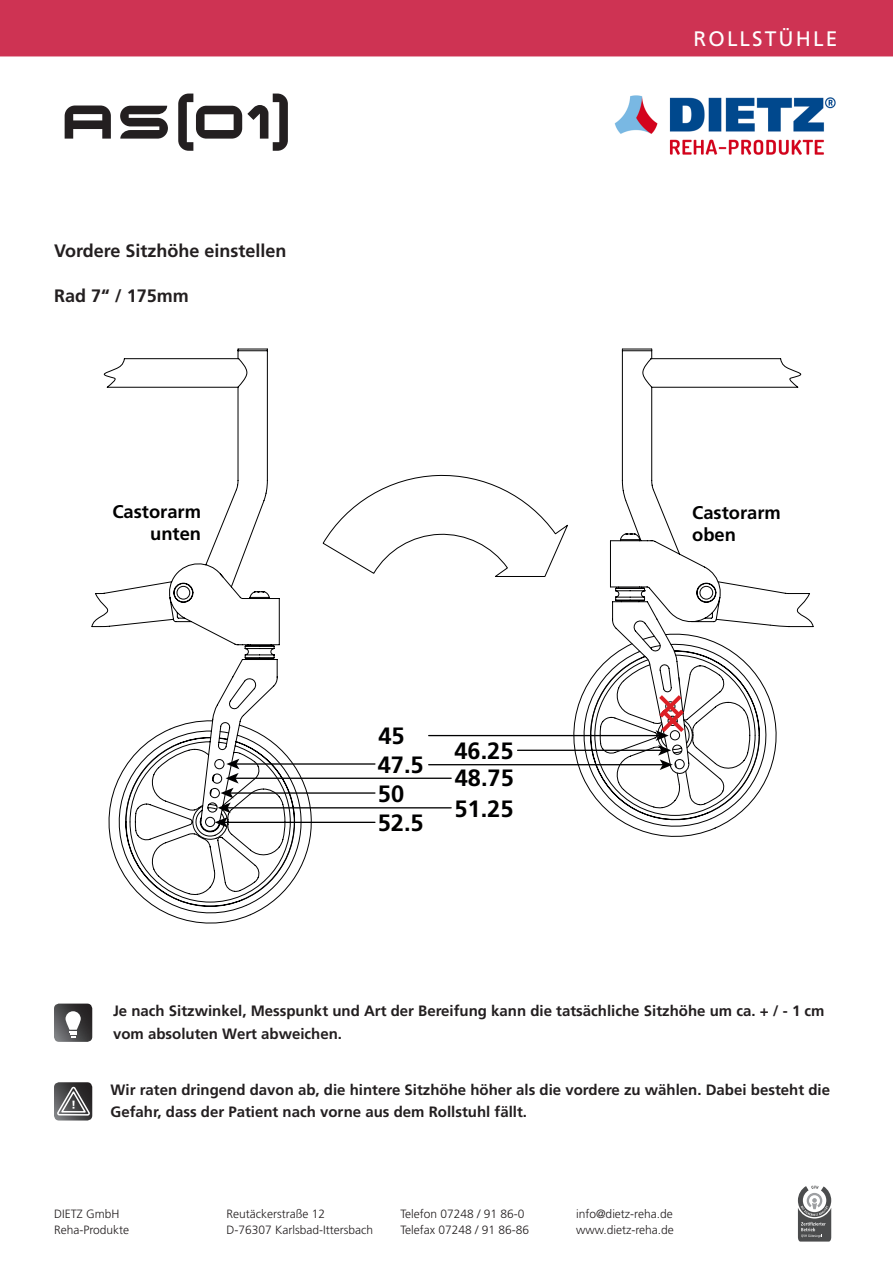
<style>
.page{position:relative;width:893px;height:1263px;background:#fff}
.page>*{position:absolute;margin:0;border:0;box-sizing:border-box;transform-origin:0 0}
.t1{font:700 23.55px/28.8px "Frutiger LT";color:#000001}
.t2{font:21px "Frutiger LT";letter-spacing:.1em;color:#fff}
.t3{font:700 18.3px/22px "Frutiger LT";color:#000001}
.t4{font:700 18px "Frutiger";color:#231f20}
.t5{font:700 15px/22.5px "Frutiger";color:#231f20}
.t6{font:300 12px "Frutiger LT";color:#231f20}
</style>
<div class="page">
<div style="left:0;top:0;width:893px;height:56px;background:#ce3353"></div>
<div style="left:447px;top:30px;width:390px;height:26px;background:#ce3353"></div>
<svg style="left:798px;top:1185px;width:33px;height:56px"></svg>
<img style="left:614px;top:95px;width:222px;height:60px">
<svg style="left:65px;top:106px;width:46px;height:33px"></svg>
<svg style="left:120px;top:106px;width:48px;height:33px"></svg>
<svg style="left:178px;top:94px;width:110px;height:57px"></svg>
<svg style="left:54px;top:1003px;width:38px;height:39px"></svg>
<svg style="left:54px;top:1082px;width:38px;height:38px"></svg>
<svg style="left:100px;top:349px;width:689px;height:566px"></svg>
<svg style="left:560px;top:630px;width:225px;height:220px"></svg>
<hr style="left:224px;top:822px;width:151px;height:1px;background:#000001">
<hr style="left:227px;top:807px;width:224px;height:1px;background:#000001">
<hr style="left:235px;top:778px;width:216px;height:1px;background:#000001">
<hr style="left:230px;top:792px;width:145px;height:2px;background:#000001">
<hr style="left:236px;top:763px;width:139px;height:2px;background:#000001">
<svg style="left:215px;top:759px;width:24px;height:69px"></svg>
<hr style="left:429px;top:764px;width:234px;height:1px;background:#000001">
<hr style="left:518px;top:750px;width:144px;height:1px;background:#000001">
<hr style="left:429px;top:735px;width:230px;height:1px;background:#000001">
<svg style="left:322px;top:473px;width:247px;height:104px"></svg>
<svg style="left:655px;top:691px;width:33px;height:79px"></svg>
<p class="t4" style="left:54px;top:240px;width:234px">Vordere Sitzhöhe einstellen</p>
<p class="t4" style="left:54px;top:285px;width:136px">Rad 7“ / 175mm</p>
<p class="t3" style="left:112px;top:500px;width:90px;text-align:right">Castorarm unten</p>
<p class="t1" style="left:378px;top:722px;width:28px">45</p>
<p class="t1" style="left:378px;top:750px;width:47px">47.5</p>
<p class="t1" style="left:378px;top:780px;width:47px">50<br>52.5</p>
<p class="t1" style="left:454px;top:737px;width:61px">46.25</p>
<p class="t1" style="left:455px;top:764px;width:61px">48.75</p>
<p class="t1" style="left:454px;top:794px;width:61px">51.25</p>
<h2 class="t2" style="left:694px;top:26px;width:145px">ROLLSTÜHLE</h2>
<p class="t3" style="left:692px;top:501px;width:90px">Castorarm oben</p>
<p class="t5" style="left:113px;top:1000px;width:713px">Je nach Sitzwinkel, Messpunkt und Art der Bereifung kann die tatsächliche Sitzhöhe um ca. + / - 1 cm vom absoluten Wert abweichen.</p>
<p class="t5" style="left:111px;top:1078px;width:721px">Wir raten dringend davon ab, die hintere Sitzhöhe höher als die vordere zu wählen. Dabei besteht die<br>Gefahr, dass der Patient nach vorne aus dem Rollstuhl fällt.</p>
<p class="t6" style="left:54px;top:1207px;width:67px">DIETZ GmbH</p>
<p class="t6" style="left:226px;top:1207px;width:100px">Reutäckerstraße 12</p>
<p class="t6" style="left:400px;top:1207px;width:126px">Telefon 07248 / 91 86-0</p>
<p class="t6" style="left:576px;top:1207px;width:98px">info@dietz-reha.de</p>
<p class="t6" style="left:54px;top:1223px;width:77px">Reha-Produkte</p>
<p class="t6" style="left:226px;top:1223px;width:148px">D-76307 Karlsbad-Ittersbach</p>
<p class="t6" style="left:400px;top:1223px;width:130px">Telefax 07248 / 91 86-86</p>
<p class="t6" style="left:576px;top:1223px;width:99px">www.dietz-reha.de</p>
</div>
